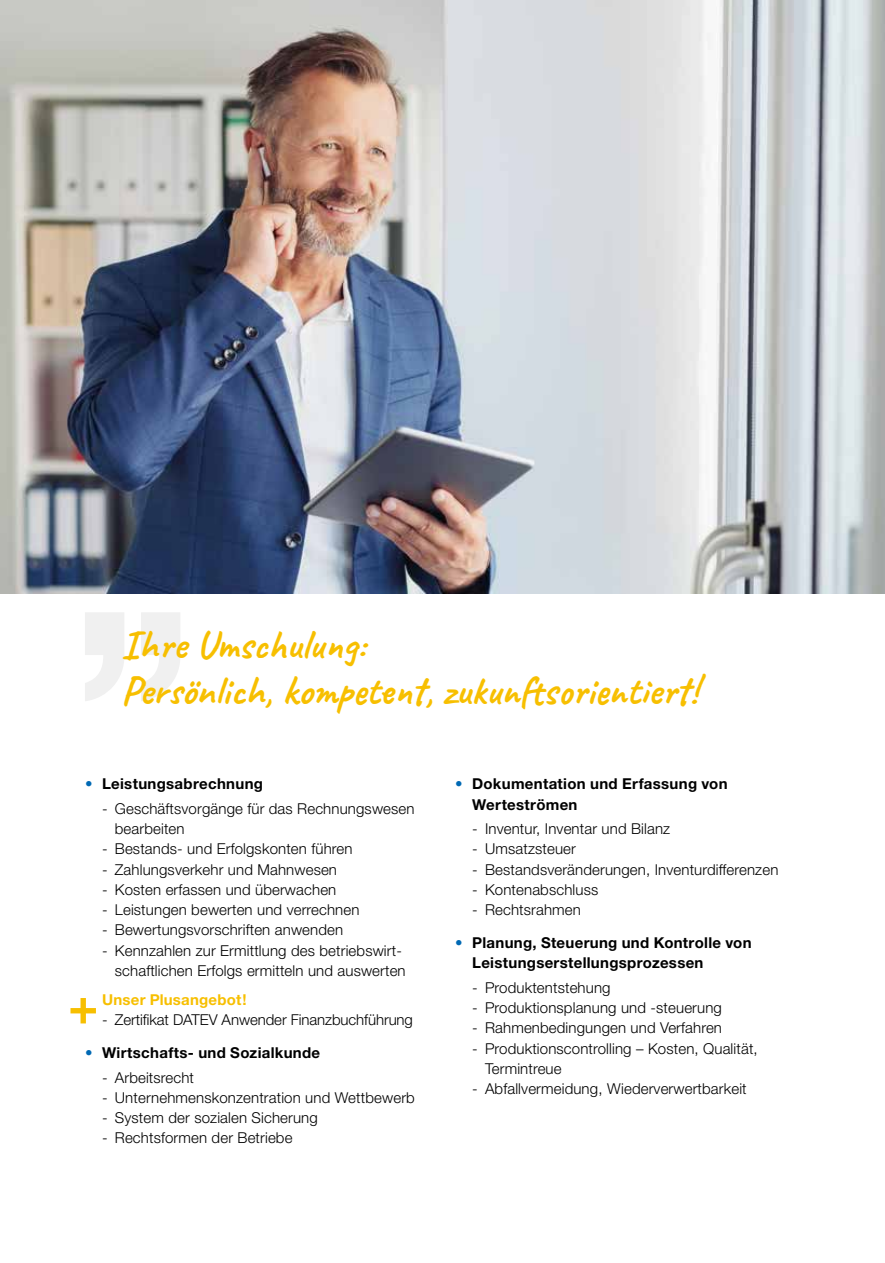
<style>
.page{position:relative;width:885px;height:1263px;background:#fff}
.page>*{position:absolute;margin:0;border:0;box-sizing:border-box;transform-origin:0 0}
.t1{font:700 277.2px "Helvetica Neue LT Pro";color:#f0f0f0}
.t2{font:700 50.4px "Helvetica Neue LT Pro";color:#f7bf00}
.t3{font:700 40.5px/46.5px "Caveat";color:#f7bf00}
.t4{font:300 15px/20.2px "Helvetica Neue LT Std";letter-spacing:.01em;color:#000}
.t5{font:700 15px/20.2px "Helvetica Neue LT Pro";letter-spacing:.02em;color:#000}
.t6{font:700 15px "Helvetica Neue LT Pro";letter-spacing:.015em;color:#f7bf00}
.s1{font-family:"Helvetica Neue LT Std";font-weight:300;color:#0069b4}
</style>
<div class="page">
<img style="left:0;top:0;width:884px;height:593px">
<h1 class="t1" style="left:66px;top:540px;width:135px">’’</h1>
<h3 class="t3" style="left:121px;top:621px;width:578px">Ihre Umschulung:<br>Persönlich, kompetent, zukunftsorientiert!</h3>
<p class="t5" style="left:85px;top:774px;width:179px"><span class="s1">•</span> Leistungsabrechnung</p>
<p class="t4" style="left:115px;top:798px;width:301px;text-indent:-13px">- Geschäftsvorgänge für das Rechnungswesen bearbeiten</p>
<p class="t4" style="left:102px;top:839px;width:252px">- Bestands- und Erfolgskonten führen</p>
<p class="t4" style="left:102px;top:859px;width:236px">- Zahlungsverkehr und Mahnwesen</p>
<p class="t4" style="left:102px;top:879px;width:236px">- Kosten erfassen und überwachen</p>
<p class="t4" style="left:102px;top:899px;width:259px">- Leistungen bewerten und verrechnen</p>
<p class="t4" style="left:102px;top:920px;width:242px">- Bewertungsvorschriften anwenden</p>
<p class="t4" style="left:102px;top:940px;width:305px;text-align:right">- Kennzahlen zur Ermittlung des betriebswirt&shy;schaftlichen Erfolgs ermitteln und auswerten</p>
<p class="t6" style="left:102px;top:990px;width:146px">Unser Plusangebot!</p>
<p class="t4" style="left:102px;top:1009px;width:312px">- Zertifikat DATEV Anwender Finanzbuchführung</p>
<p class="t5" style="left:85px;top:1042px;width:237px"><span class="s1">•</span> Wirtschafts- und Sozialkunde</p>
<p class="t4" style="left:102px;top:1067px;width:93px">- Arbeitsrecht</p>
<p class="t4" style="left:102px;top:1087px;width:314px">- Unternehmenskonzentration und Wettbewerb</p>
<p class="t4" style="left:102px;top:1107px;width:217px">- System der sozialen Sicherung</p>
<p class="t4" style="left:102px;top:1127px;width:192px">- Rechtsformen der Betriebe</p>
<h2 class="t2" style="left:68px;top:974px;width:32px">+</h2>
<p class="t5" style="left:472px;top:774px;width:257px;text-indent:-17px"><span class="s1">•</span> Dokumentation und Erfassung von<br>Werteströmen</p>
<p class="t4" style="left:472px;top:818px;width:199px">- Inventur, Inventar und Bilanz</p>
<p class="t4" style="left:472px;top:839px;width:105px">- Umsatzsteuer</p>
<p class="t4" style="left:472px;top:859px;width:307px">- Bestandsveränderungen, Inventurdifferenzen</p>
<p class="t4" style="left:472px;top:879px;width:127px">- Kontenabschluss</p>
<p class="t4" style="left:472px;top:899px;width:110px">- Rechtsrahmen</p>
<p class="t5" style="left:472px;top:932px;width:281px;text-indent:-17px"><span class="s1">•</span> Planung, Steuerung und Kontrolle von<br>Leistungserstellungsprozessen</p>
<p class="t4" style="left:472px;top:977px;width:140px">- Produktentstehung</p>
<p class="t4" style="left:472px;top:997px;width:251px">- Produktionsplanung und -steuerung</p>
<p class="t4" style="left:472px;top:1018px;width:251px">- Rahmenbedingungen und Verfahren</p>
<p class="t4" style="left:485px;top:1038px;width:274px;text-indent:-13px">- Produktionscontrolling – Kosten, Qualität,<br>Termintreue</p>
<p class="t4" style="left:472px;top:1078px;width:276px">- Abfallvermeidung, Wiederverwertbarkeit</p>
</div>
